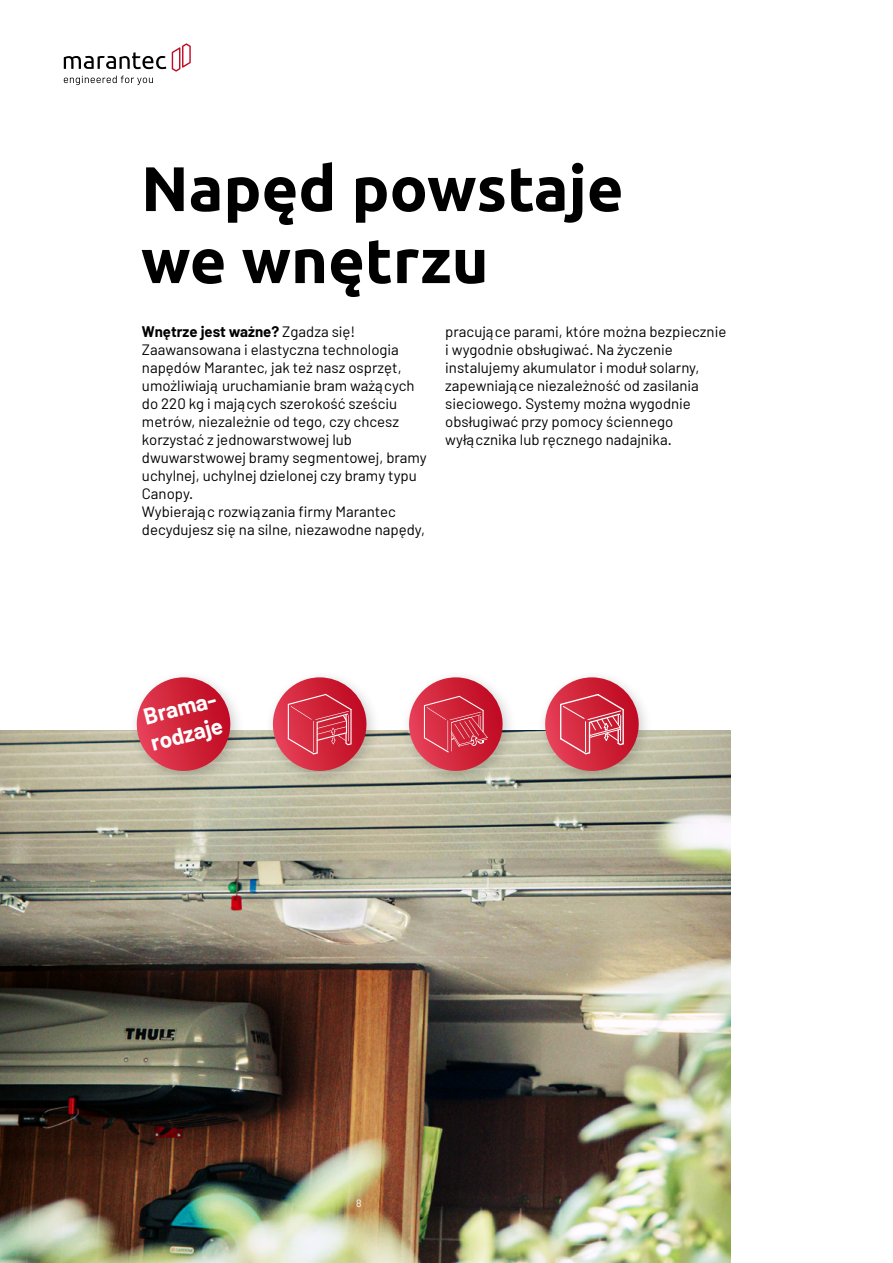
<style>
.page{position:relative;width:893px;height:1263px;background:#fff}
.page>*{position:absolute;margin:0;border:0;box-sizing:border-box;transform-origin:0 0}
.t1{font:700 63px/72px "Ubuntu";color:#000}
.t2{font:700 22.5px/27px "Barlow";color:#fff}
.t3{font:15px/18px "Barlow";color:#000}
.t4{font:10.5px "Barlow";color:#fff}
.s1{font-weight:700}
</style>
<div class="page">
<img style="left:0;top:730px;width:731px;height:533px">
<div style="left:128px;top:669px;width:117px;height:117px;background:#000;opacity:.2"></div>
<svg style="left:132px;top:677px;width:103px;height:99px;background:#d35e6a"></svg>
<div style="left:264px;top:669px;width:117px;height:117px;background:#000;opacity:.2"></div>
<div style="left:400px;top:669px;width:118px;height:117px;background:#000;opacity:.2"></div>
<div style="left:536px;top:669px;width:118px;height:117px;background:#000;opacity:.2"></div>
<svg style="left:268px;top:677px;width:104px;height:99px;background:#d66a74"></svg>
<svg style="left:404px;top:677px;width:104px;height:99px;background:#d56872"></svg>
<svg style="left:540px;top:677px;width:104px;height:99px;background:#d56c75"></svg>
<svg style="left:64px;top:52px;width:102px;height:17px"></svg>
<svg style="left:172px;top:43px;width:19px;height:29px"></svg>
<svg style="left:64px;top:76px;width:89px;height:9px"></svg>
<h1 class="t1" style="left:141px;top:152px;width:484px">Napęd powstaje we wnętrzu</h1>
<p class="t3" style="left:142px;top:322px;width:286px"><span class="s1">Wnętrze jest ważne?</span> Zgadza się!<br>Zaawansowana i elastyczna technologia napędów Marantec, jak też nasz osprzęt, umożliwiają uruchamianie bram ważących do 220 kg i mających szerokość sześciu metrów, niezależnie od tego, czy chcesz korzystać z jednowarstwowej lub dwuwarstwowej bramy segmentowej, bramy uchylnej, uchylnej dzielonej czy bramy typu Canopy.<br>Wybierając rozwiązania firmy Marantec decydujesz się na silne, niezawodne napędy,</p>
<p class="t3" style="left:445px;top:322px;width:283px">pracujące parami, które można bezpiecznie i wygodnie obsługiwać. Na życzenie instalujemy akumulator i moduł solarny, zapewniające niezależność od zasilania sieciowego. Systemy można wygodnie obsługiwać przy pomocy ściennego wyłącznika lub ręcznego nadajnika.</p>
<h2 class="t2" style="left:141px;top:704px;width:89px;rotate:-15deg">Brama&shy;rodzaje</h2>
<p class="t4" style="left:356px;top:1196px;width:7px">8</p>
</div>
